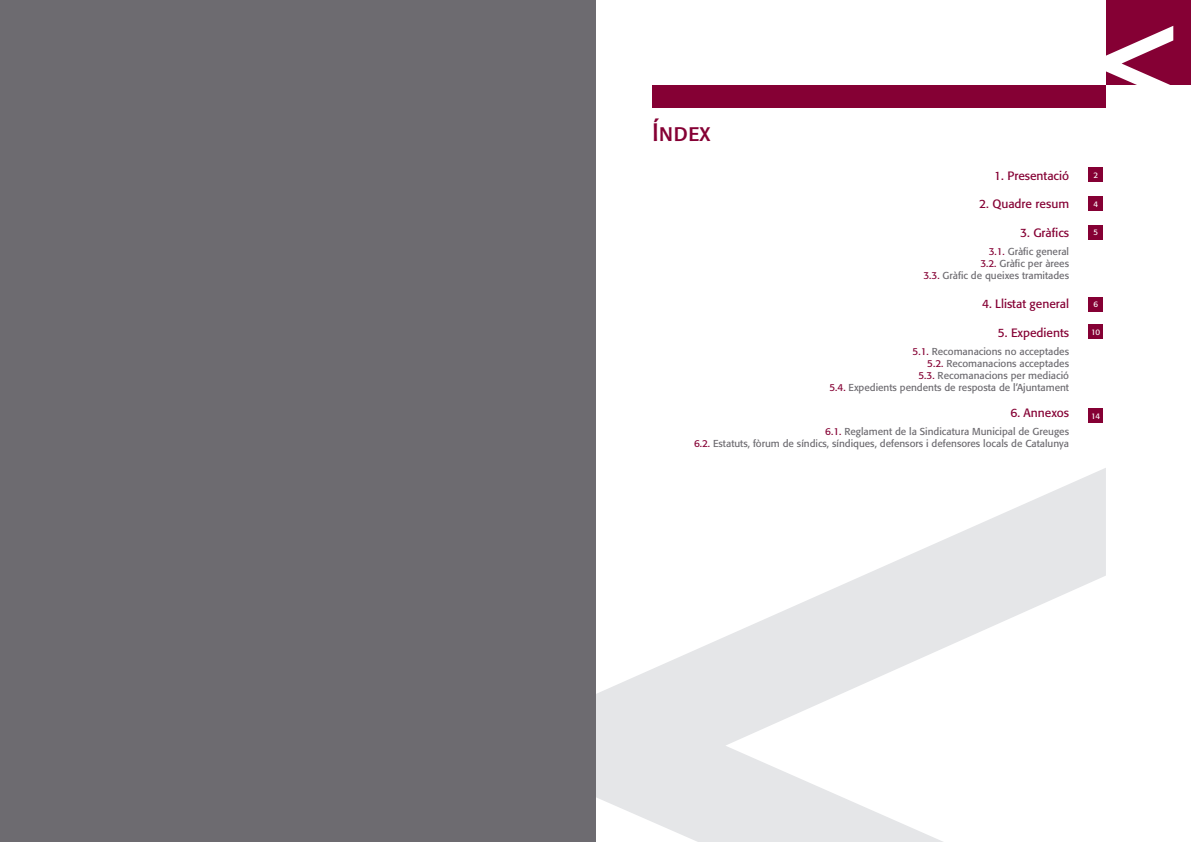
<style>
.page{position:relative;width:1191px;height:842px;background:#fff}
.page>*{position:absolute;margin:0;border:0;box-sizing:border-box;transform-origin:0 0}
.t1{font:25px "Formata Regular SC";color:#850034}
.t2{font:12px "Formata";color:#850034}
.t3{font:10px/12px "Formata";color:#6d6b70;text-align:right}
.t4{font:8px "Formata";color:#fff}
.s1{color:#850034}
</style>
<div class="page">
<svg style="left:595px;top:468px;width:511px;height:374px"></svg>
<div style="left:0;top:0;width:595px;height:842px;background:#6d6b70"></div>
<div style="left:1106px;top:0;width:85px;height:85px;background:#850034"></div>
<div style="left:652px;top:85px;width:454px;height:23px;background:#850034"></div>
<div style="left:1088px;top:168px;width:14px;height:14px;background:#850034"></div>
<div style="left:1088px;top:197px;width:14px;height:14px;background:#850034"></div>
<div style="left:1088px;top:225px;width:14px;height:14px;background:#850034"></div>
<div style="left:1088px;top:297px;width:14px;height:14px;background:#850034"></div>
<div style="left:1088px;top:408px;width:14px;height:15px;background:#850034"></div>
<div style="left:1088px;top:325px;width:14px;height:14px;background:#850034"></div>
<svg style="left:1106px;top:26px;width:67px;height:59px"></svg>
<h1 class="t1" style="left:652px;top:117px;width:60px">Índex</h1>
<p class="t2" style="left:994px;top:168px;width:76px">1 . Presentació</p>
<p class="t2" style="left:979px;top:197px;width:91px">2. Quadre resum</p>
<p class="t2" style="left:1020px;top:226px;width:50px">3. Gràfics</p>
<p class="t3" style="left:923px;top:246px;width:147px"><span class="s1">3.1 .</span> Gràfic general<br><span class="s1">3.2.</span> Gràfic per àrees<br><span class="s1">3.3.</span> Gràfic de queixes tramitades</p>
<p class="t2" style="left:982px;top:296px;width:89px">4. Llistat general</p>
<p class="t2" style="left:997px;top:325px;width:73px">5. Expedients</p>
<p class="t3" style="left:829px;top:345px;width:241px"><span class="s1">5.1 .</span> Recomanacions no acceptades<br><span class="s1">5.2.</span> Recomanacions acceptades<br><span class="s1">5.3.</span> Recomanacions per mediació<br><span class="s1">5.4.</span> Expedients pendents de resposta de l’Ajuntament</p>
<p class="t2" style="left:1010px;top:406px;width:60px">6. Annexos</p>
<p class="t3" style="left:694px;top:426px;width:376px"><span class="s1">6.1 .</span> Reglament de la Sindicatura Municipal de Greuges<br><span class="s1">6.2.</span> Estatuts, fòrum de síndics, síndiques, defensors i defensores locals de Catalunya</p>
<p class="t4" style="left:1093px;top:170px;width:5px">2</p>
<p class="t4" style="left:1093px;top:199px;width:6px">4</p>
<p class="t4" style="left:1093px;top:228px;width:6px">5</p>
<p class="t4" style="left:1093px;top:300px;width:6px">6</p>
<p class="t4" style="left:1091px;top:327px;width:10px">1 0</p>
<p class="t4" style="left:1091px;top:411px;width:10px">1 4</p>
</div>
